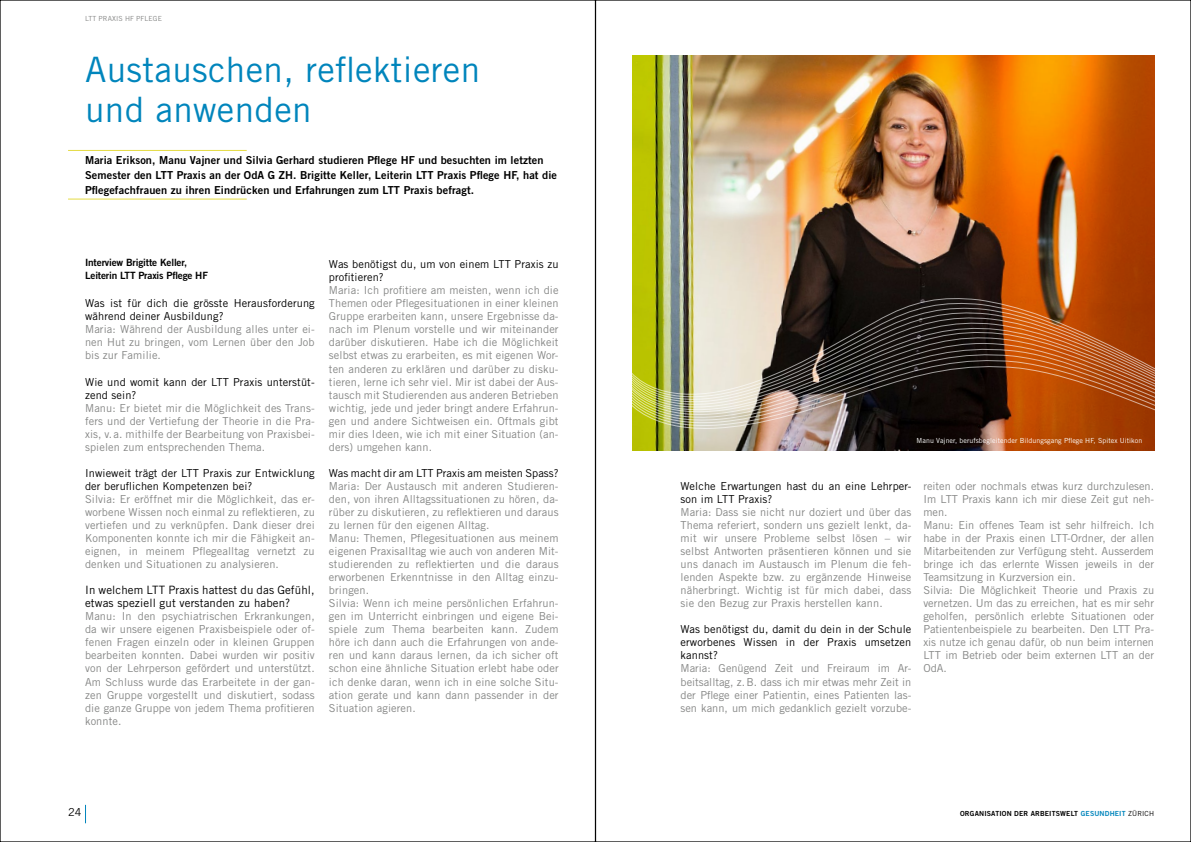
<style>
.page{position:relative;width:1191px;height:842px;background:#fff}
.page>*{position:absolute;margin:0;border:0;box-sizing:border-box;transform-origin:0 0}
._101_Titel{font:35px "Trade Gothic LT";letter-spacing:.01em;color:#0085bc}
._103_Text{font:11.5px/13px "Trade Gothic LT";letter-spacing:.01em;color:#000}
._103_Text-2{font:11px/13px "Trade Gothic LT";letter-spacing:.01em;color:#868786;text-align:justify}
._103_Text-3{font:11px/13px "Trade Gothic LT";letter-spacing:.01em;color:#000}
._102_Lead{font:11px/15px "Trade Gothic LT Bold Two";letter-spacing:.01em;color:#000}
._105_Autoren{font:10px/13px "Trade Gothic LT Bold Two";letter-spacing:-.015em;color:#000}
._103_Text-4{font:7px "Trade Gothic LT";letter-spacing:.01em;color:#fff}
.t1{font:7px "Trade Gothic LT Bold Two";letter-spacing:.02em;color:#000}
.t2{font:7px "Trade Gothic LT";letter-spacing:.01em;color:#868786}
.s1{color:#0085bc}
.s2{font-family:"Trade Gothic LT"}
</style>
<div class="page">
<svg style="left:85px;top:805px;width:1px;height:18px"></svg>
<img style="left:632px;top:55px;width:522px;height:242px">
<hr style="left:68px;top:150px;width:179px;height:1px;background:#e4db43">
<hr style="left:68px;top:199px;width:179px;height:1px;background:#e4db43">
<img style="left:632px;top:297px;width:523px;height:154px">
<p class="t2" style="left:85px;top:14px;width:78px">LTT PRAXIS HF PFLEGE</p>
<p class="_101_Titel" style="left:85px;top:49px;width:396px">Austauschen, reflektieren</p>
<p class="_101_Titel" style="left:85px;top:89px;width:228px">und anwenden</p>
<p class="_102_Lead" style="left:85px;top:152px;width:473px">Maria Erikson, Manu Vajner und Silvia Gerhard studieren Pflege HF und besuchten im letzten<br>Semester den LTT Praxis an der OdA G ZH. Brigitte Keller, Leiterin LTT Praxis Pflege HF, hat die<br>Pflegefachfrauen zu ihren Eindrücken und Erfahrungen zum LTT Praxis befragt.</p>
<p class="_105_Autoren" style="left:85px;top:256px;width:124px">Interview Brigitte Keller,<br>Leiterin LTT Praxis Pflege HF</p>
<p class="_103_Text-3" style="left:85px;top:297px;width:231px">Was ist für dich die grösste Herausforderung während deiner Ausbildung?</p>
<p class="_103_Text-2" style="left:85px;top:323px;width:231px">Maria: Während der Ausbildung alles unter ei&shy;nen Hut zu bringen, vom Lernen über den Job bis zur Familie.</p>
<p class="_103_Text-3" style="left:85px;top:375px;width:231px">Wie und womit kann der LTT Praxis unterstüt&shy;zend sein?</p>
<p class="_103_Text-2" style="left:85px;top:401px;width:231px">Manu: Er bietet mir die Möglichkeit des Trans&shy;fers und der Vertiefung der Theorie in die Pra&shy;xis, v. a. mithilfe der Bearbeitung von Praxisbei&shy;spielen zum entsprechenden Thema.</p>
<p class="_103_Text-3" style="left:85px;top:466px;width:231px">Inwieweit trägt der LTT Praxis zur Entwicklung der beruflichen Kompetenzen bei?</p>
<p class="_103_Text-2" style="left:85px;top:492px;width:231px">Silvia: Er eröffnet mir die Möglichkeit, das er&shy;worbene Wissen noch einmal zu reflektieren, zu vertiefen und zu verknüpfen. Dank dieser drei Komponenten konnte ich mir die Fähigkeit an&shy;eignen, in meinem Pflegealltag vernetzt zu denken und Situationen zu analysieren.</p>
<p class="_103_Text" style="left:85px;top:583px;width:231px">In welchem LTT Praxis hattest du das Gefühl, etwas speziell gut verstanden zu haben?</p>
<p class="_103_Text-2" style="left:85px;top:610px;width:231px">Manu: In den psychiatrischen Erkrankungen, da wir unsere eigenen Praxisbeispiele oder of&shy;fenen Fragen einzeln oder in kleinen Gruppen bearbeiten konnten. Dabei wurden wir positiv von der Lehrperson gefördert und unterstützt.<br>Am Schluss wurde das Erarbeitete in der gan&shy;zen Gruppe vorgestellt und diskutiert, sodass die ganze Gruppe von jedem Thema profitieren konnte.</p>
<p class="_103_Text-3" style="left:329px;top:258px;width:231px">Was benötigst du, um von einem LTT Praxis zu profitieren?</p>
<p class="_103_Text-2" style="left:329px;top:284px;width:231px">Maria: Ich profitiere am meisten, wenn ich die Themen oder Pflegesituationen in einer kleinen Gruppe erarbeiten kann, unsere Ergebnisse da&shy;nach im Plenum vorstelle und wir miteinander darüber diskutieren. Habe ich die Möglichkeit selbst etwas zu erarbeiten, es mit eigenen Wor&shy;ten anderen zu erklären und darüber zu disku&shy;tieren, lerne ich sehr viel. Mir ist dabei der Aus&shy;tausch mit Studierenden aus anderen Betrieben wichtig, jede und jeder bringt andere Erfahrun&shy;gen und andere Sichtweisen ein. Oftmals gibt mir dies Ideen, wie ich mit einer Situation (an&shy;ders) umgehen kann.</p>
<p class="_103_Text-3" style="left:329px;top:466px;width:231px">Was macht dir am LTT Praxis am meisten Spass?</p>
<p class="_103_Text-2" style="left:329px;top:479px;width:231px">Maria: Der Austausch mit anderen Studieren&shy;den, von ihren Alltagssituationen zu hören, da&shy;rüber zu diskutieren, zu reflektieren und daraus zu lernen für den eigenen Alltag.</p>
<p class="_103_Text-2" style="left:329px;top:531px;width:231px">Manu: Themen, Pflegesituationen aus meinem eigenen Praxisalltag wie auch von anderen Mit&shy;studierenden zu reflektierten und die daraus erworbenen Erkenntnisse in den Alltag einzu&shy;bringen.</p>
<p class="_103_Text-2" style="left:329px;top:597px;width:231px">Silvia: Wenn ich meine persönlichen Erfahrun&shy;gen im Unterricht einbringen und eigene Bei&shy;spiele zum Thema bearbeiten kann. Zudem höre ich dann auch die Erfahrungen von ande&shy;ren und kann daraus lernen, da ich sicher oft schon eine ähnliche Situation erlebt habe oder ich denke daran, wenn ich in eine solche Situ&shy;ation gerate und kann dann passender in der Situation agieren.</p>
<p class="_103_Text-4" style="left:916px;top:436px;width:227px">Manu Vajner, berufsbegleitender Bildungsgang Pflege HF, Spitex Uitikon</p>
<p class="_103_Text-3" style="left:680px;top:479px;width:232px">Welche Erwartungen hast du an eine Lehrper&shy;son im LTT Praxis?</p>
<p class="_103_Text-2" style="left:680px;top:505px;width:232px">Maria: Dass sie nicht nur doziert und über das Thema referiert, sondern uns gezielt lenkt, da&shy;mit wir unsere Probleme selbst lösen – wir selbst Antworten präsentieren können und sie uns danach im Austausch im Plenum die feh&shy;lenden Aspekte bzw. zu ergänzende Hinweise näherbringt. Wichtig ist für mich dabei, dass sie den Bezug zur Praxis herstellen kann.</p>
<p class="_103_Text-3" style="left:680px;top:623px;width:232px;text-align:justify">Was benötigst du, damit du dein in der Schule erworbenes Wissen in der Praxis umsetzen kannst?</p>
<p class="_103_Text-2" style="left:680px;top:662px;width:232px">Maria: Genügend Zeit und Freiraum im Ar&shy;beitsalltag, z.B. dass ich mir etwas mehr Zeit in der Pflege einer Patientin, eines Patienten las&shy;sen kann, um mich gedanklich gezielt vorzube-</p>
<p class="_103_Text-2" style="left:923px;top:479px;width:232px">reiten oder nochmals etwas kurz durchzulesen.<br>Im LTT Praxis kann ich mir diese Zeit gut neh&shy;men.</p>
<p class="_103_Text-2" style="left:923px;top:518px;width:232px">Manu: Ein offenes Team ist sehr hilfreich. Ich habe in der Praxis einen LTT-Ordner, der allen Mitarbeitenden zur Verfügung steht. Ausserdem bringe ich das erlernte Wissen jeweils in der Teamsitzung in Kurzversion ein.</p>
<p class="_103_Text-2" style="left:923px;top:584px;width:232px">Silvia: Die Möglichkeit Theorie und Praxis zu vernetzen. Um das zu erreichen, hat es mir sehr geholfen, persönlich erlebte Situationen oder Patientenbeispiele zu bearbeiten. Den LTT Pra&shy;xis nutze ich genau dafür, ob nun beim internen LTT im Betrieb oder beim externen LTT an der OdA.</p>
<p class="_103_Text-3" style="left:68px;top:805px;width:15px">24</p>
<p class="t1" style="left:960px;top:809px;width:196px">ORGANISATION DER ARBEITSWELT <span class="s1">GESUNDHEIT</span> <span class="s2">ZÜRICH</span></p>
</div>
